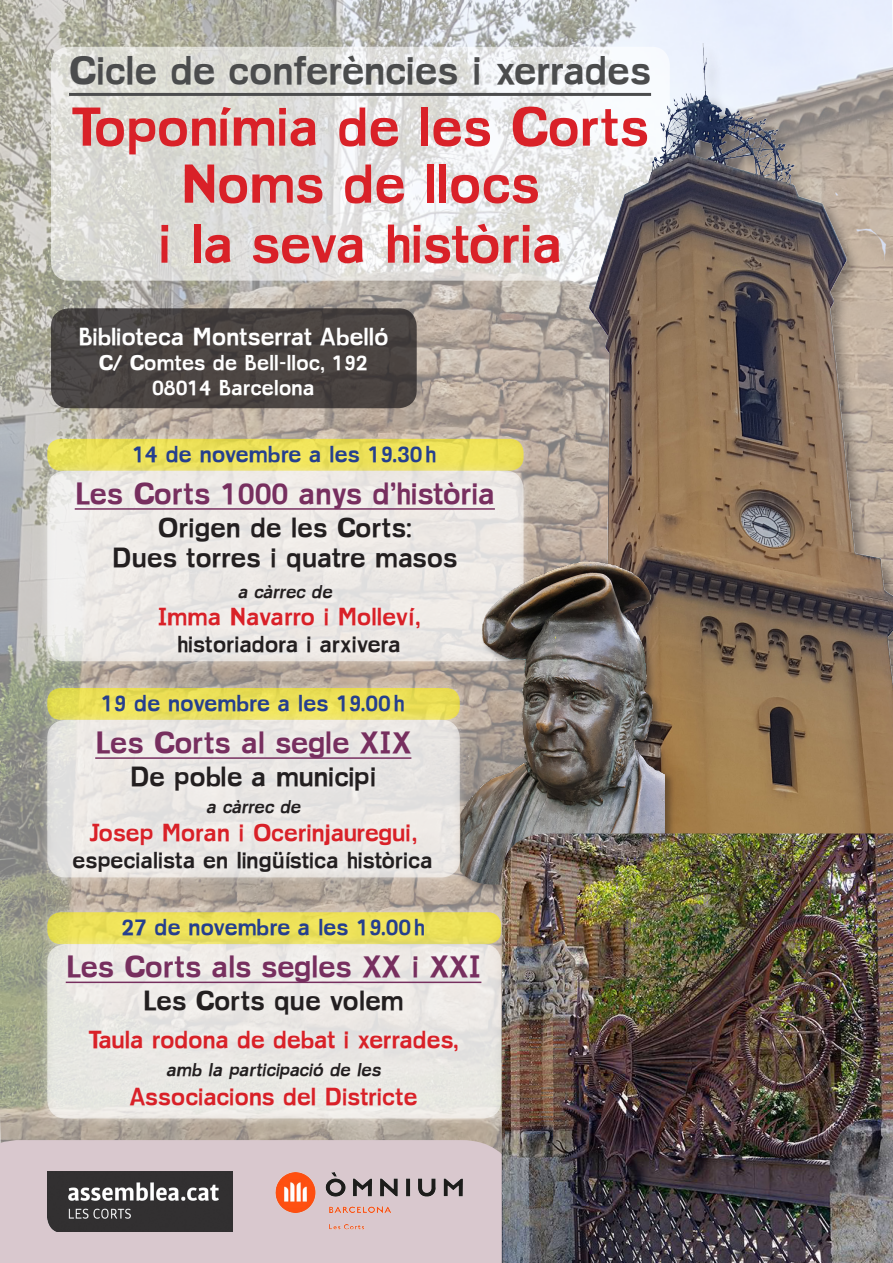
<style>
.page{position:relative;width:893px;height:1263px;background:#fff}
.page>*{position:absolute;margin:0;border:0;box-sizing:border-box;transform-origin:0 0}
.t1{font:700 54px/60px "Imperfect";color:#d92128;text-align:center}
.t2{font:700 39px "Imperfect";color:#4b4c4d}
.t3{font:700 30px "Imperfect";color:#772f5f}
.t4{font:700 27px/30px "Imperfect";color:#231f20;text-align:center}
.t5{font:700 24px "Imperfect";color:#d92128}
.t6{font:700 24px "Imperfect";color:#fff}
.t7{font:700 22.5px "Imperfect";color:#253f8e}
.t8{font:700 22.5px "Imperfect";color:#231f20}
.t9{font:700 21px/25.2px "Imperfect";color:#fff;text-align:center}
.t10{font:italic 700 18px "Imperfect";color:#231f20}
.s1{font-style:inherit}
</style>
<div class="page">
<img style="left:0;top:0;width:893px;height:1140px">
<svg style="left:51px;top:47px;width:619px;height:234px;fill:#dededa"></svg>
<hr style="left:69px;top:93px;width:582px;height:3px;background:#4b4c4d">
<img style="left:566px;top:43px;width:327px;height:790px">
<div style="left:51px;top:308px;width:366px;height:100px;background:#4a4442;border-radius:18px"></div>
<div style="left:38px;top:430px;width:495px;height:50px;background:#fff;opacity:.75"></div>
<svg style="left:47px;top:439px;width:477px;height:32px;background:#ece158"></svg>
<div style="left:38px;top:461px;width:495px;height:209px;background:#fff;opacity:.75"></div>
<div style="left:47px;top:471px;width:477px;height:190px;background:#eeeae7;border-radius:18px"></div>
<hr style="left:75px;top:508px;width:420px;height:2px;background:#772f5f">
<div style="left:38px;top:679px;width:431px;height:50px;background:#fff;opacity:.75"></div>
<div style="left:47px;top:688px;width:413px;height:32px;background:#ebe057;border-radius:14px"></div>
<div style="left:38px;top:711px;width:431px;height:176px;background:#fff;opacity:.75"></div>
<div style="left:47px;top:720px;width:413px;height:157px;background:#ebe8e5;border-radius:18px"></div>
<hr style="left:95px;top:757px;width:316px;height:2px;background:#772f5f">
<div style="left:0;top:1140px;width:502px;height:123px;background:#d9c8ce"></div>
<img style="left:276px;top:1173px;width:187px;height:56px">
<img style="left:47px;top:1171px;width:186px;height:61px">
<div style="left:38px;top:903px;width:473px;height:51px;background:#fff;opacity:.75"></div>
<div style="left:47px;top:912px;width:454px;height:32px;background:#efe35a;border-radius:14px"></div>
<div style="left:38px;top:935px;width:473px;height:193px;background:#fff;opacity:.75"></div>
<div style="left:47px;top:944px;width:454px;height:174px;background:#ebe9e6;border-radius:18px"></div>
<hr style="left:66px;top:981px;width:415px;height:2px;background:#772f5f">
<div style="left:459px;top:560px;width:216px;height:334px;background:#231f20;opacity:.4"></div>
<img style="left:460px;top:561px;width:205px;height:323px">
<img style="left:502px;top:833px;width:391px;height:430px">
<p class="t2" style="left:69px;top:47px;width:584px">Cicle de conferències i xerrades</p>
<p class="t1" style="left:71px;top:96px;width:579px">Toponímia de les Corts</p>
<p class="t1" style="left:158px;top:153px;width:406px">Noms de llocs<br>i la seva història</p>
<p class="t6" style="left:78px;top:321px;width:312px">Biblioteca Montserrat Abelló</p>
<p class="t9" style="left:99px;top:350px;width:270px">C/ Comtes de Bell-lloc, 192<br>08014 Barcelona</p>
<p class="t7" style="left:133px;top:440px;width:306px">14 de novembre a les 19.30h</p>
<p class="t3" style="left:75px;top:475px;width:422px">Les Corts 1000 anys d’història</p>
<p class="t4" style="left:112px;top:512px;width:347px">Origen de les Corts:<br>Dues torres i quatre masos</p>
<p class="t10" style="left:238px;top:580px;width:99px">a càrrec de</p>
<p class="t5" style="left:158px;top:601px;width:264px">Imma Navarro i Molleví,</p>
<p class="t8" style="left:177px;top:630px;width:225px">historiadora i arxivera</p>
<p class="t7" style="left:101px;top:689px;width:306px">19 de novembre a les 19.00h</p>
<p class="t3" style="left:95px;top:724px;width:318px">Les Corts al segle <span class="s1">XIX</span></p>
<p class="t4" style="left:130px;top:761px;width:248px">De poble a municipi</p>
<p class="t10" style="left:206px;top:795px;width:99px">a càrrec de</p>
<p class="t5" style="left:89px;top:818px;width:329px">Josep Moran i Ocerinjauregui,</p>
<p class="t8" style="left:72px;top:847px;width:362px">especialista en lingüística històrica</p>
<p class="t7" style="left:121px;top:913px;width:306px">27 de novembre a les 19.00h</p>
<p class="t3" style="left:66px;top:948px;width:417px">Les Corts als segles <span class="s1">XX</span> i <span class="s1">XXI</span></p>
<p class="t4" style="left:143px;top:986px;width:263px">Les Corts que volem</p>
<p class="t5" style="left:89px;top:1024px;width:372px">Taula rodona de debat i xerrades,</p>
<p class="t10" style="left:166px;top:1059px;width:220px">amb la participació de les</p>
<p class="t5" style="left:130px;top:1082px;width:289px">Associacions del Districte</p>
</div>
